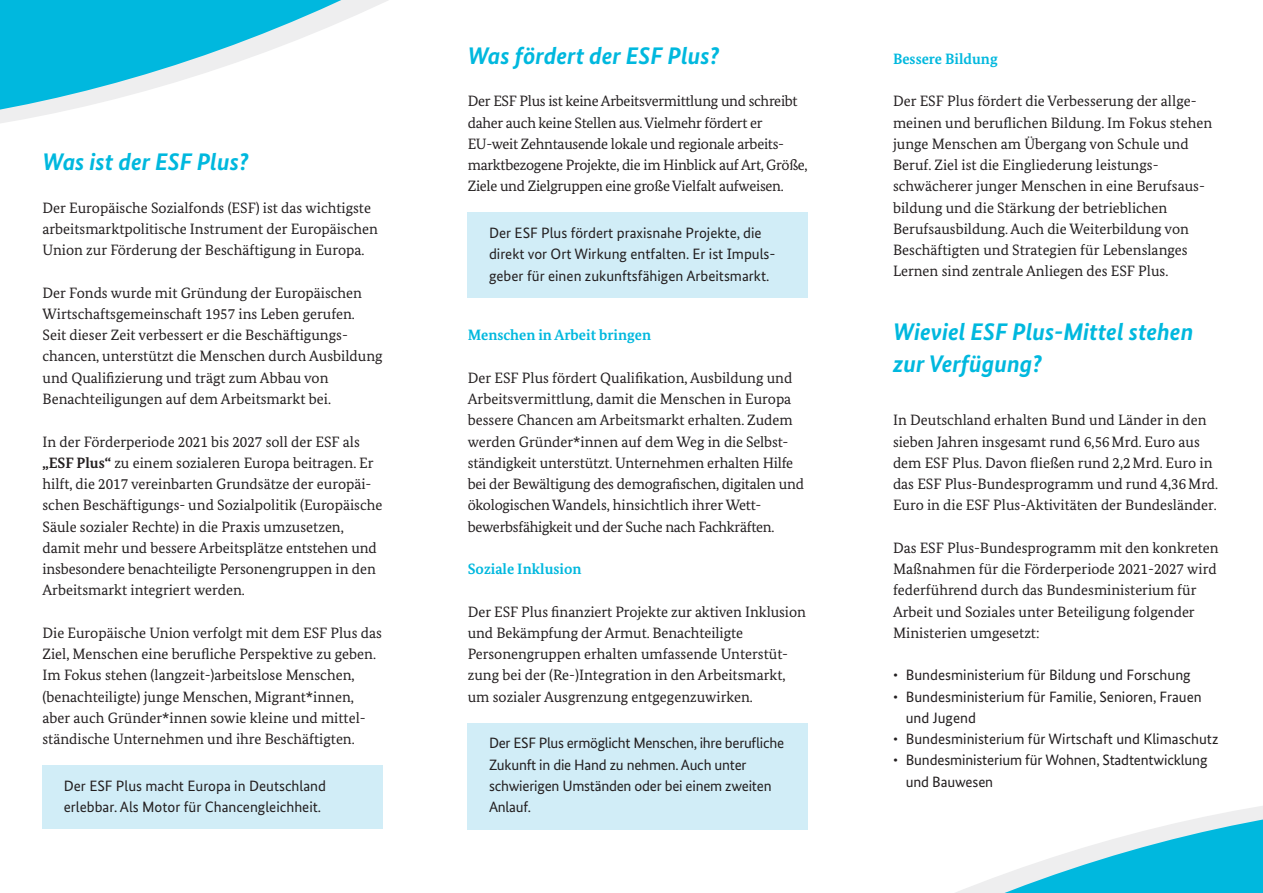
<style>
.page{position:relative;width:1263px;height:893px;background:#fff}
.page>*{position:absolute;margin:0;border:0;box-sizing:border-box;transform-origin:0 0}
.Kapitel_Headline{font:italic 700 24px/32px "Bundes Sans";color:#00b8de}
.Copy{font:15px/21.3px "Bundes Serif";color:#231f20}
.Copy_Infobox{font:15px/21.3px "Bundes Sans";color:#231f20}
.Copy-2{font:15px/21.3px "Bundes Serif";letter-spacing:-.02em;color:#231f20}
.Subline{font:700 15px "Bundes Serif";color:#00b8de}
.Copy-3{font:700 15px "Bundes Serif";color:#00b8de}
.s1{font-weight:700}
</style>
<div class="page">
<div style="left:468px;top:723px;width:340px;height:106px;background:#d1edf7"></div>
<div style="left:468px;top:213px;width:340px;height:85px;background:#d1edf7"></div>
<div style="left:43px;top:765px;width:340px;height:64px;background:#d1edf7"></div>
<svg style="left:0;top:0;width:388px;height:123px"></svg>
<svg style="left:955px;top:806px;width:308px;height:87px"></svg>
<p class="Kapitel_Headline" style="left:43px;top:146px;width:208px">Was ist der ESF Plus?</p>
<p class="Copy" style="left:43px;top:197px;width:337px">Der Europäische Sozialfonds (ESF) ist das wichtigste arbeitsmarktpolitische Instrument der Europäischen<br>Union zur Förderung der Beschäftigung in Europa.</p>
<p class="Copy" style="left:43px;top:282px;width:342px">Der Fonds wurde mit Gründung der Europäischen Wirtschaftsgemeinschaft 1957 ins Leben gerufen.<br>Seit dieser Zeit verbessert er die Beschäftigungs&shy;chancen, unterstützt die Menschen durch Ausbildung und Qualifizierung und trägt zum Abbau von Benachteiligungen auf dem Arbeitsmarkt bei.</p>
<p class="Copy" style="left:43px;top:431px;width:341px">In der Förderperiode 2021 bis 2027 soll der ESF als <span class="s1">„ESF Plus“</span> zu einem sozialeren Europa beitragen. Er hilft, die 2017 vereinbarten Grundsätze der europäi&shy;schen Beschäftigungs- und Sozialpolitik (Europäische Säule sozialer Rechte) in die Praxis umzusetzen, damit mehr und bessere Arbeitsplätze entstehen und insbesondere benachteiligte Personengruppen in den Arbeitsmarkt integriert werden.</p>
<p class="Copy" style="left:43px;top:622px;width:341px">Die Europäische Union verfolgt mit dem ESF Plus das Ziel, Menschen eine berufliche Perspektive zu geben.<br>Im Fokus stehen (langzeit-)arbeitslose Menschen, (benachteiligte) junge Menschen, Migrant*innen, aber auch Gründer*innen sowie kleine und mittel&shy;ständische Unternehmen und ihre Beschäftigten.</p>
<p class="Copy_Infobox" style="left:64px;top:775px;width:264px">Der ESF Plus macht Europa in Deutschland erlebbar. Als Motor für Chancengleichheit.</p>
<p class="Kapitel_Headline" style="left:468px;top:39px;width:253px">Was fördert der ESF Plus?</p>
<p class="Copy-2" style="left:468px;top:90px;width:341px">Der ESF Plus ist keine Arbeitsvermittlung und schreibt daher auch keine Stellen aus. Vielmehr fördert er EU-weit Zehntausende lokale und regionale arbeits&shy;marktbezogene Projekte, die im Hinblick auf Art, Größe, Ziele und Zielgruppen eine große Vielfalt aufweisen.</p>
<p class="Copy_Infobox" style="left:489px;top:222px;width:288px">Der ESF Plus fördert praxisnahe Projekte, die direkt vor Ort Wirkung entfalten. Er ist Impuls&shy;geber für einen zukunftsfähigen Arbeitsmarkt.</p>
<p class="Subline" style="left:468px;top:326px;width:185px">Menschen in Arbeit bringen</p>
<p class="Copy" style="left:468px;top:367px;width:338px">Der ESF Plus fördert Qualifikation, Ausbildung und Arbeitsvermittlung, damit die Menschen in Europa bessere Chancen am Arbeitsmarkt erhalten. Zudem werden Gründer*innen auf dem Weg in die Selbst&shy;ständigkeit unterstützt. Unternehmen erhalten Hilfe bei der Bewältigung des demografischen, digitalen und ökologischen Wandels, hinsichtlich ihrer Wett&shy;bewerbsfähigkeit und der Suche nach Fachkräften.</p>
<p class="Copy-3" style="left:468px;top:560px;width:115px">Soziale Inklusion</p>
<p class="Copy" style="left:468px;top:601px;width:340px">Der ESF Plus finanziert Projekte zur aktiven Inklusion und Bekämpfung der Armut. Benachteiligte Personengruppen erhalten umfassende Unterstüt&shy;zung bei der (Re-)Integration in den Arbeitsmarkt, um sozialer Ausgrenzung entgegenzuwirken.</p>
<p class="Copy_Infobox" style="left:489px;top:732px;width:297px">Der ESF Plus ermöglicht Menschen, ihre berufliche Zukunft in die Hand zu nehmen. Auch unter schwierigen Umständen oder bei einem zweiten Anlauf.</p>
<p class="Subline" style="left:893px;top:49px;width:106px">Bessere Bildung</p>
<p class="Copy" style="left:893px;top:90px;width:321px">Der ESF Plus fördert die Verbesserung der allge&shy;meinen und beruflichen Bildung. Im Fokus stehen junge Menschen am Übergang von Schule und Beruf. Ziel ist die Eingliederung leistungs&shy;schwächerer junger Menschen in eine Berufsaus&shy;bildung und die Stärkung der betrieblichen Berufsausbildung. Auch die Weiterbildung von Beschäftigten und Strategien für Lebenslanges Lernen sind zentrale Anliegen des ESF Plus.</p>
<p class="Kapitel_Headline" style="left:893px;top:316px;width:302px">Wieviel ESF Plus-Mittel stehen zur Verfügung?</p>
<p class="Copy" style="left:893px;top:409px;width:327px">In Deutschland erhalten Bund und Länder in den sieben Jahren insgesamt rund 6,56Mrd. Euro aus dem ESF Plus. Davon fließen rund 2,2Mrd. Euro in das ESF Plus-Bundesprogramm und rund 4,36Mrd.<br>Euro in die ESF Plus-Aktivitäten der Bundesländer.</p>
<p class="Copy" style="left:893px;top:537px;width:327px">Das ESF Plus-Bundesprogramm mit den konkreten Maßnahmen für die Förderperiode 2021-2027 wird federführend durch das Bundesministerium für Arbeit und Soziales unter Beteiligung folgender Ministerien umgesetzt:</p>
<p class="Copy_Infobox" style="left:893px;top:664px;width:299px">• Bundesministerium für Bildung und Forschung</p>
<p class="Copy_Infobox" style="left:906px;top:686px;width:297px;text-indent:-13px">• Bundesministerium für Familie, Senioren, Frauen und Jugend</p>
<p class="Copy_Infobox" style="left:893px;top:728px;width:327px">• Bundesministerium für Wirtschaft und Klimaschutz</p>
<p class="Copy_Infobox" style="left:906px;top:749px;width:303px;text-indent:-13px">• Bundesministerium für Wohnen, Stadtentwicklung und Bauwesen</p>
</div>
